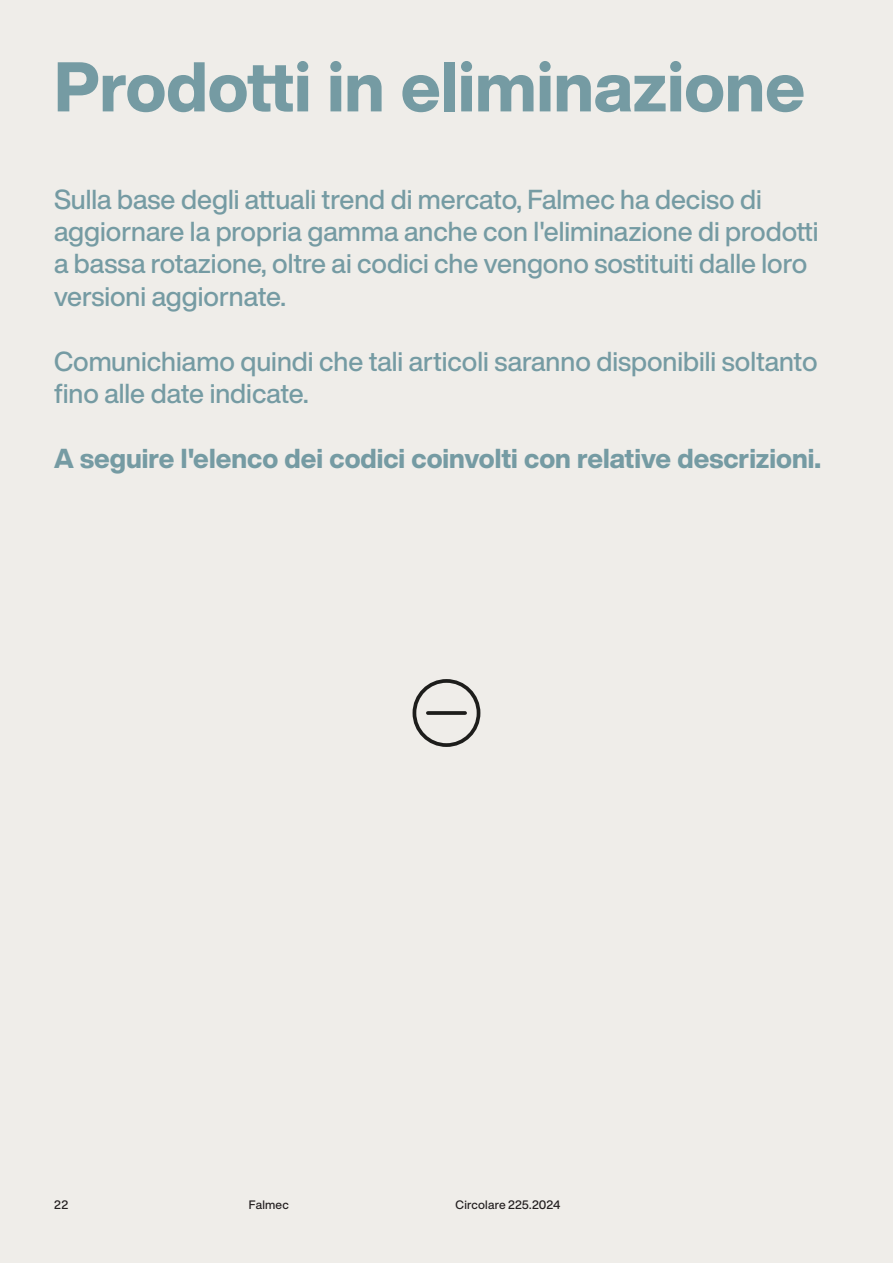
<style>
.page{position:relative;width:893px;height:1263px;background:#efede9}
.page>*{position:absolute;margin:0;border:0;box-sizing:border-box;transform-origin:0 0}
.t1{font:800 69px "Helvetica Now Display";color:#759ba3}
.t2{font:500 27px/32.4px "Helvetica Now Display";color:#759ba3}
.t3{font:800 27px "Helvetica Now Display";color:#759ba3}
.t4{font:500 12px "Helvetica Now Display";letter-spacing:.015em;color:#231f20}
</style>
<div class="page">
<svg style="left:413px;top:679px;width:67px;height:68px"></svg>
<svg style="left:428px;top:711px;width:37px;height:4px"></svg>
<p class="t1" style="left:54px;top:39px;width:753px">Prodotti in eliminazione</p>
<p class="t2" style="left:54px;top:183px;width:766px">Sulla base degli attuali trend di mercato, Falmec ha deciso di aggiornare la propria gamma anche con l'eliminazione di prodotti</p>
<p class="t2" style="left:54px;top:247px;width:755px">a bassa rotazione, oltre ai codici che vengono sostituiti dalle loro versioni aggiornate.</p>
<p class="t2" style="left:54px;top:345px;width:765px">Comunichiamo quindi che tali articoli saranno disponibili soltanto fino alle date indicate.</p>
<p class="t3" style="left:54px;top:439px;width:769px">A seguire l'elenco dei codici coinvolti con relative descrizioni.</p>
<p class="t4" style="left:54px;top:1196px;width:16px">22</p>
<p class="t4" style="left:249px;top:1196px;width:41px">Falmec</p>
<p class="t4" style="left:456px;top:1196px;width:106px">Circolare 225.2024</p>
</div>
